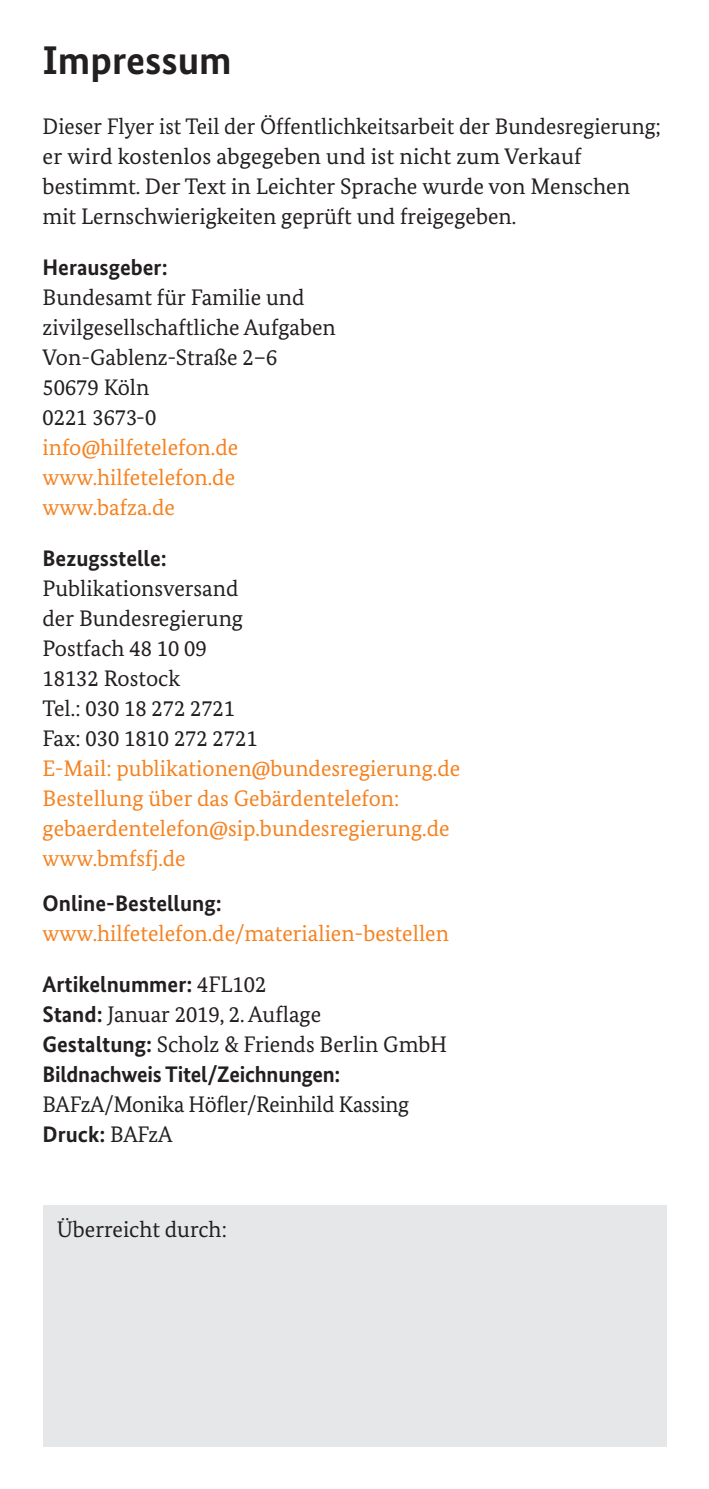
<style>
.page{position:relative;width:709px;height:1489px;background:#fff}
.page>*{position:absolute;margin:0;border:0;box-sizing:border-box;transform-origin:0 0}
.t1{font:700 40px "Bundes Sans";color:#231f20}
.t2{font:22.5px/30px "Bundes Serif";color:#231f20}
.t3{font:22.5px/30px "Bundes Serif";color:#f58220}
.t4{font:700 22.5px "Bundes Sans";color:#231f20}
.s1{font-family:"Bundes Serif";font-weight:400}
.s2{font-family:"Bundes Sans";font-weight:700}
</style>
<div class="page">
<div style="left:43px;top:1205px;width:623px;height:241px;background:#e6e7e9"></div>
<h2 class="t1" style="left:43px;top:35px;width:191px">Impressum</h2>
<p class="t2" style="left:43px;top:111px;width:620px">Dieser Flyer ist Teil der Öffentlichkeitsarbeit der Bundesregierung; er wird kostenlos abgegeben und ist nicht zum Verkauf bestimmt. Der Text in Leichter Sprache wurde von Menschen mit Lernschwierigkeiten geprüft und freigegeben.</p>
<h3 class="t4" style="left:43px;top:253px;width:127px">Herausgeber:</h3>
<p class="t2" style="left:43px;top:282px;width:295px">Bundesamt für Familie und zivilgesellschaftliche Aufgaben</p>
<p class="t2" style="left:43px;top:342px;width:236px">Von-Gablenz-Straße 2–6</p>
<p class="t2" style="left:43px;top:372px;width:108px">50679 Köln</p>
<p class="t2" style="left:43px;top:402px;width:115px">0221 3673-0</p>
<p class="t3" style="left:43px;top:432px;width:197px">info@hilfetelefon.de</p>
<p class="t3" style="left:43px;top:462px;width:194px">www.hilfetelefon.de</p>
<p class="t3" style="left:43px;top:492px;width:134px">www.bafza.de</p>
<h3 class="t4" style="left:43px;top:545px;width:126px">Bezugsstelle:</h3>
<p class="t2" style="left:43px;top:573px;width:202px">Publikationsversand der Bundesregierung</p>
<p class="t2" style="left:43px;top:633px;width:166px">Postfach 48 10 09</p>
<p class="t2" style="left:43px;top:663px;width:139px">18132 Rostock</p>
<p class="t2" style="left:43px;top:693px;width:194px">Tel.: 030 18 272 2721</p>
<p class="t2" style="left:43px;top:723px;width:217px">Fax: 030 1810 272 2721</p>
<p class="t3" style="left:43px;top:753px;width:419px">E-Mail: publikationen@bundesregierung.de</p>
<p class="t3" style="left:43px;top:783px;width:408px">Bestellung über das Gebärdentelefon: gebaerdentelefon@sip.bundesregierung.de</p>
<p class="t3" style="left:43px;top:843px;width:145px">www.bmfsfj.de</p>
<h3 class="t4" style="left:43px;top:889px;width:181px">Online-Bestellung:</h3>
<p class="t3" style="left:43px;top:917px;width:408px">www.hilfetelefon.de/materialien-bestellen</p>
<h3 class="t4" style="left:43px;top:970px;width:225px">Artikelnummer: <span class="s1">4FL102</span></h3>
<h3 class="t2" style="left:43px;top:998px;width:280px"><span class="s2">Stand:</span> Januar 2019, 2. Auflage</h3>
<h3 class="t2" style="left:43px;top:1028px;width:406px"><span class="s2">Gestaltung:</span> Scholz &amp; Friends Berlin GmbH</h3>
<h3 class="t4" style="left:43px;top:1060px;width:299px">Bildnachweis Titel/Zeichnungen:</h3>
<p class="t2" style="left:43px;top:1089px;width:368px">BAFzA/Monika Höfler/Reinhild Kassing</p>
<h3 class="t4" style="left:43px;top:1120px;width:131px">Druck: <span class="s1">BAFzA</span></h3>
<p class="t2" style="left:57px;top:1213px;width:172px">Überreicht durch:</p>
</div>
